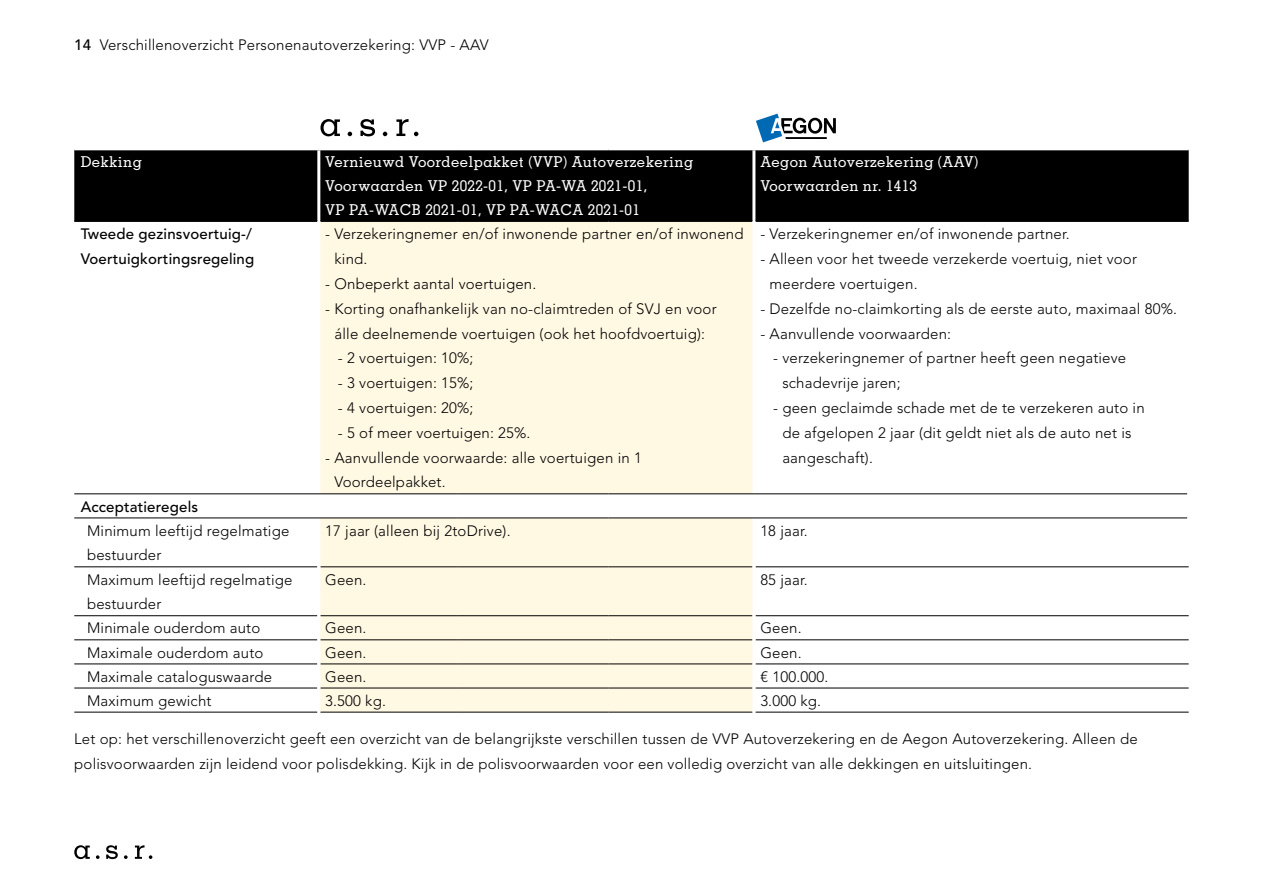
<style>
.page{position:relative;width:1263px;height:893px;background:#fff}
.page>*{position:absolute;margin:0;border:0;box-sizing:border-box;transform-origin:0 0}
.t1{font:300 15px/24.8px "Avenir LT Std";letter-spacing:.01em;color:#000}
.t2{font:500 15px/24px "Memphis LT Std";letter-spacing:.025em;color:#fff}
.t3{font:500 15px/24.8px "Avenir LT Std";letter-spacing:.01em;color:#000}
.s1{font-weight:500}
</style>
<div class="page">
<svg style="left:383px;top:132px;width:4px;height:4px"></svg>
<svg style="left:396px;top:119px;width:22px;height:17px"></svg>
<svg style="left:348px;top:132px;width:4px;height:4px"></svg>
<svg style="left:320px;top:119px;width:20px;height:17px"></svg>
<svg style="left:360px;top:119px;width:15px;height:17px"></svg>
<svg style="left:756px;top:114px;width:80px;height:28px"></svg>
<div style="left:74px;top:150px;width:1115px;height:70px;background:#000"></div>
<svg style="left:74px;top:222px;width:1115px;height:490px"></svg>
<hr style="left:317px;top:150px;width:3px;height:71px;background:#fff">
<hr style="left:752px;top:150px;width:3px;height:71px;background:#fff">
<hr style="left:1187px;top:494px;width:3px;height:24px;background:#fff">
<hr style="left:74px;top:220px;width:243px;height:2px;background:#000">
<hr style="left:320px;top:220px;width:137px;height:2px;background:#000">
<hr style="left:457px;top:220px;width:151px;height:2px;background:#000">
<hr style="left:608px;top:220px;width:144px;height:2px;background:#000">
<hr style="left:755px;top:220px;width:434px;height:2px;background:#000">
<hr style="left:317px;top:221px;width:3px;height:273px;background:#fff">
<hr style="left:752px;top:221px;width:3px;height:273px;background:#fff">
<hr style="left:74px;top:567px;width:243px;height:1px;background:#000">
<hr style="left:320px;top:567px;width:137px;height:1px;background:#000">
<hr style="left:457px;top:567px;width:151px;height:1px;background:#000">
<hr style="left:608px;top:567px;width:144px;height:1px;background:#000">
<hr style="left:755px;top:567px;width:434px;height:1px;background:#000">
<hr style="left:74px;top:615px;width:243px;height:1px;background:#000">
<hr style="left:320px;top:615px;width:137px;height:1px;background:#000">
<hr style="left:457px;top:615px;width:151px;height:1px;background:#000">
<hr style="left:608px;top:615px;width:144px;height:1px;background:#000">
<hr style="left:755px;top:615px;width:434px;height:1px;background:#000">
<hr style="left:74px;top:640px;width:243px;height:1px;background:#000">
<hr style="left:320px;top:640px;width:137px;height:1px;background:#000">
<hr style="left:457px;top:640px;width:151px;height:1px;background:#000">
<hr style="left:608px;top:640px;width:144px;height:1px;background:#000">
<hr style="left:755px;top:640px;width:434px;height:1px;background:#000">
<hr style="left:74px;top:664px;width:243px;height:1px;background:#000">
<hr style="left:320px;top:664px;width:137px;height:1px;background:#000">
<hr style="left:457px;top:664px;width:151px;height:1px;background:#000">
<hr style="left:608px;top:664px;width:144px;height:1px;background:#000">
<hr style="left:755px;top:664px;width:434px;height:1px;background:#000">
<hr style="left:74px;top:688px;width:243px;height:1px;background:#000">
<hr style="left:320px;top:688px;width:137px;height:1px;background:#000">
<hr style="left:457px;top:688px;width:151px;height:1px;background:#000">
<hr style="left:608px;top:688px;width:144px;height:1px;background:#000">
<hr style="left:755px;top:688px;width:434px;height:1px;background:#000">
<hr style="left:74px;top:494px;width:245px;height:1px;background:#000">
<hr style="left:319px;top:494px;width:138px;height:1px;background:#000">
<hr style="left:457px;top:494px;width:151px;height:1px;background:#000">
<hr style="left:608px;top:494px;width:146px;height:1px;background:#000">
<hr style="left:754px;top:494px;width:433px;height:1px;background:#000">
<hr style="left:74px;top:712px;width:243px;height:1px;background:#000">
<hr style="left:320px;top:712px;width:137px;height:1px;background:#000">
<hr style="left:457px;top:712px;width:151px;height:1px;background:#000">
<hr style="left:608px;top:712px;width:144px;height:1px;background:#000">
<hr style="left:755px;top:712px;width:434px;height:1px;background:#000">
<hr style="left:317px;top:518px;width:3px;height:49px;background:#fff">
<hr style="left:752px;top:518px;width:3px;height:49px;background:#fff">
<hr style="left:317px;top:567px;width:3px;height:49px;background:#fff">
<hr style="left:752px;top:567px;width:3px;height:49px;background:#fff">
<hr style="left:317px;top:616px;width:3px;height:24px;background:#fff">
<hr style="left:752px;top:616px;width:3px;height:24px;background:#fff">
<hr style="left:317px;top:640px;width:3px;height:24px;background:#fff">
<hr style="left:752px;top:640px;width:3px;height:24px;background:#fff">
<hr style="left:317px;top:664px;width:3px;height:24px;background:#fff">
<hr style="left:752px;top:664px;width:3px;height:24px;background:#fff">
<hr style="left:317px;top:688px;width:3px;height:24px;background:#fff">
<hr style="left:752px;top:688px;width:3px;height:24px;background:#fff">
<hr style="left:74px;top:518px;width:245px;height:1px;background:#000">
<hr style="left:319px;top:518px;width:138px;height:1px;background:#000">
<hr style="left:457px;top:518px;width:151px;height:1px;background:#000">
<hr style="left:608px;top:518px;width:146px;height:1px;background:#000">
<hr style="left:754px;top:518px;width:433px;height:1px;background:#000">
<svg style="left:124px;top:855px;width:4px;height:4px"></svg>
<svg style="left:135px;top:845px;width:17px;height:14px"></svg>
<svg style="left:96px;top:855px;width:4px;height:4px"></svg>
<svg style="left:74px;top:845px;width:16px;height:14px"></svg>
<svg style="left:106px;top:845px;width:12px;height:14px"></svg>
<p class="t1" style="left:74px;top:32px;width:416px"><span class="s1">14</span> Verschillenoverzicht Personenautoverzekering: VVP - AAV</p>
<p class="t2" style="left:81px;top:149px;width:63px">Dekking</p>
<p class="t2" style="left:325px;top:149px;width:369px">Vernieuwd Voordeelpakket (VVP) Autoverzekering<br>Voorwaarden VP 2022-01, VP PA-WA 2021-01,<br>VP PA-WACB 2021-01, VP PA-WACA 2021-01</p>
<p class="t2" style="left:760px;top:149px;width:219px">Aegon Autoverzekering (AAV)<br>Voorwaarden nr. 1413</p>
<p class="t3" style="left:81px;top:222px;width:175px">Tweede gezinsvoertuig-/<br>Voertuigkortingsregeling</p>
<p class="t1" style="left:334px;top:222px;width:411px;text-indent:-9px">- Verzekeringnemer en/of inwonende partner en/of inwonend kind.</p>
<p class="t1" style="left:325px;top:272px;width:213px">- Onbeperkt aantal voertuigen.</p>
<p class="t1" style="left:325px;top:296px;width:393px;text-align:center">- Korting onafhankelijk van no-claimtreden of SVJ en voor álle deelnemende voertuigen (ook het hoofdvoertuig):</p>
<p class="t1" style="left:338px;top:346px;width:137px">- 2 voertuigen: 10%;</p>
<p class="t1" style="left:338px;top:371px;width:137px">- 3 voertuigen: 15%;</p>
<p class="t1" style="left:338px;top:396px;width:137px">- 4 voertuigen: 20%;</p>
<p class="t1" style="left:338px;top:420px;width:194px">- 5 of meer voertuigen: 25%.</p>
<p class="t1" style="left:334px;top:445px;width:309px;text-indent:-9px">- Aanvullende voorwaarde: alle voertuigen in 1<br>Voordeelpakket.</p>
<p class="t1" style="left:760px;top:222px;width:311px">- Verzekeringnemer en/of inwonende partner.</p>
<p class="t1" style="left:770px;top:247px;width:369px;text-indent:-9px">- Alleen voor het tweede verzekerde voertuig, niet voor meerdere voertuigen.</p>
<p class="t1" style="left:760px;top:296px;width:418px">- Dezelfde no-claimkorting als de eerste auto, maximaal 80%.</p>
<p class="t1" style="left:760px;top:321px;width:192px">- Aanvullende voorwaarden:</p>
<p class="t1" style="left:782px;top:346px;width:345px;text-indent:-9px">- verzekeringnemer of partner heeft geen negatieve schadevrije jaren;</p>
<p class="t1" style="left:782px;top:395px;width:364px;text-indent:-9px">- geen geclaimde schade met de te verzekeren auto in de afgelopen 2 jaar (dit geldt niet als de auto net is aangeschaft).</p>
<p class="t3" style="left:81px;top:494px;width:119px">Acceptatieregels</p>
<p class="t1" style="left:87px;top:518px;width:204px">Minimum leeftijd regelmatige bestuurder</p>
<p class="t1" style="left:325px;top:518px;width:187px">17 jaar (alleen bij 2toDrive).</p>
<p class="t1" style="left:760px;top:518px;width:49px">18 jaar.</p>
<p class="t1" style="left:87px;top:567px;width:207px">Maximum leeftijd regelmatige bestuurder</p>
<p class="t1" style="left:325px;top:567px;width:43px">Geen.</p>
<p class="t1" style="left:760px;top:567px;width:49px">85 jaar.</p>
<p class="t1" style="left:87px;top:616px;width:175px">Minimale ouderdom auto</p>
<p class="t1" style="left:325px;top:616px;width:43px">Geen.</p>
<p class="t1" style="left:760px;top:616px;width:43px">Geen.</p>
<p class="t1" style="left:87px;top:640px;width:178px">Maximale ouderdom auto</p>
<p class="t1" style="left:325px;top:640px;width:43px">Geen.</p>
<p class="t1" style="left:760px;top:640px;width:43px">Geen.</p>
<p class="t1" style="left:87px;top:664px;width:187px">Maximale cataloguswaarde</p>
<p class="t1" style="left:325px;top:664px;width:43px">Geen.</p>
<p class="t1" style="left:760px;top:664px;width:69px">€ 100.000.</p>
<p class="t1" style="left:87px;top:688px;width:126px">Maximum gewicht</p>
<p class="t1" style="left:325px;top:688px;width:62px">3.500 kg.</p>
<p class="t1" style="left:760px;top:688px;width:62px">3.000 kg.</p>
<p class="t1" style="left:74px;top:726px;width:1065px">Let op: het verschillenoverzicht geeft een overzicht van de belangrijkste verschillen tussen de VVP Autoverzekering en de Aegon Autoverzekering. Alleen de polisvoorwaarden zijn leidend voor polisdekking. Kijk in de polisvoorwaarden voor een volledig overzicht van alle dekkingen en uitsluitingen.</p>
</div>
